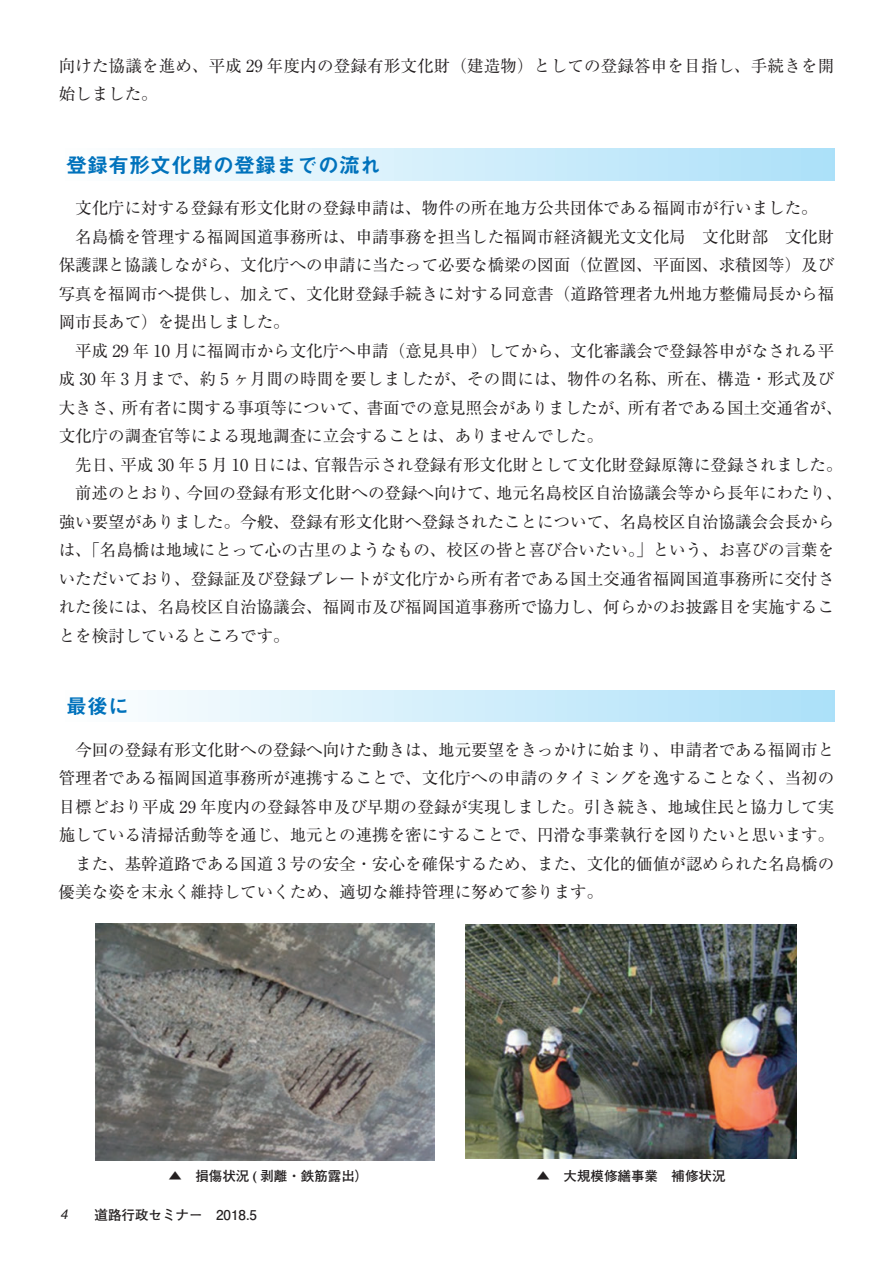
<style>
.page{position:relative;width:893px;height:1263px;background:#fff}
.page>*{position:absolute;margin:0;border:0;box-sizing:border-box;transform-origin:0 0}
.t1{font:21px "Midashi Go Pro MB31 90 msp RKSJ H";color:#0072bc}
.t2{font:16.5px/28.5px "Ryumin Pr 6 N Reg 90 msp RKSJ H";color:#231f20}
.t3{font:13.5px "Futo Go B101 Pro Bold 90 msp RKSJ H";color:#231f20}
.s1{font-family:"Helvetica";font-style:italic}
</style>
<div class="page">
<div style="left:59px;top:149px;width:775px;height:31px;background:linear-gradient(to right,#fefefe,#ace0f9)"></div>
<div style="left:59px;top:690px;width:775px;height:32px;background:linear-gradient(to right,#fefefe,#ace0f9)"></div>
<img style="left:96px;top:923px;width:338px;height:237px">
<img style="left:466px;top:925px;width:330px;height:234px">
<p class="t2" style="left:59px;top:53px;width:777px">向けた協議を進め、平成 29 年度内の登録有形文化財（建造物）としての登録答申を目指し、手続きを開始しました。</p>
<p class="t1" style="left:66px;top:157px;width:317px">登録有形文化財の登録までの流れ</p>
<p class="t2" style="left:75px;top:196px;width:744px">文化庁に対する登録有形文化財の登録申請は、物件の所在地方公共団体である福岡市が行いました。</p>
<p class="t2" style="left:75px;top:224px;width:761px">名島橋を管理する福岡国道事務所は、申請事務を担当した福岡市経済観光文文化局　文化財部　文化財</p>
<p class="t2" style="left:59px;top:253px;width:777px">保護課と協議しながら、文化庁への申請に当たって必要な橋梁の図面（位置図、平面図、求積図等）及び</p>
<p class="t2" style="left:59px;top:281px;width:777px">写真を福岡市へ提供し、加えて、文化財登録手続きに対する同意書（道路管理者九州地方整備局長から福</p>
<p class="t2" style="left:59px;top:310px;width:233px">岡市長あて）を提出しました。</p>
<p class="t2" style="left:75px;top:338px;width:761px">平成 29 年 10 月に福岡市から文化庁へ申請（意見具申）してから、文化審議会で登録答申がなされる平</p>
<p class="t2" style="left:59px;top:367px;width:777px">成 30 年 3 月まで、約 5 ヶ月間の時間を要しましたが、その間には、物件の名称、所在、構造・形式及び</p>
<p class="t2" style="left:59px;top:395px;width:785px">大きさ、所有者に関する事項等について、書面での意見照会がありましたが、所有者である国土交通省が、</p>
<p class="t2" style="left:59px;top:424px;width:546px">文化庁の調査官等による現地調査に立会することは、ありませんでした。</p>
<p class="t2" style="left:75px;top:452px;width:769px">先日、平成 30 年 5 月 10 日には、官報告示され登録有形文化財として文化財登録原簿に登録されました。</p>
<p class="t2" style="left:75px;top:481px;width:769px">前述のとおり、今回の登録有形文化財への登録へ向けて、地元名島校区自治協議会等から長年にわたり、</p>
<p class="t2" style="left:59px;top:509px;width:777px">強い要望がありました。今般、登録有形文化財へ登録されたことについて、名島校区自治協議会会長から</p>
<p class="t2" style="left:59px;top:538px;width:777px">は、「名島橋は地域にとって心の古里のようなもの、校区の皆と喜び合いたい。」という、お喜びの言葉を</p>
<p class="t2" style="left:59px;top:566px;width:777px">いただいており、登録証及び登録プレートが文化庁から所有者である国土交通省福岡国道事務所に交付さ</p>
<p class="t2" style="left:59px;top:595px;width:777px">れた後には、名島校区自治協議会、福岡市及び福岡国道事務所で協力し、何らかのお披露目を実施するこ</p>
<p class="t2" style="left:59px;top:623px;width:233px">とを検討しているところです。</p>
<p class="t1" style="left:66px;top:698px;width:65px">最後に</p>
<p class="t2" style="left:75px;top:737px;width:761px">今回の登録有形文化財への登録へ向けた動きは、地元要望をきっかけに始まり、申請者である福岡市と</p>
<p class="t2" style="left:59px;top:766px;width:777px">管理者である福岡国道事務所が連携することで、文化庁への申請のタイミングを逸することなく、当初の</p>
<p class="t2" style="left:59px;top:794px;width:777px">目標どおり平成 29 年度内の登録答申及び早期の登録が実現しました。引き続き、地域住民と協力して実</p>
<p class="t2" style="left:59px;top:823px;width:777px">施している清掃活動等を通じ、地元との連携を密にすることで、円滑な事業執行を図りたいと思います。</p>
<p class="t2" style="left:75px;top:851px;width:760px">また、基幹道路である国道 3 号の安全・安心を確保するため、また、文化的価値が認められた名島橋の</p>
<p class="t2" style="left:59px;top:880px;width:546px">優美な姿を末永く維持していくため、適切な維持管理に努めて参ります。</p>
<p class="t3" style="left:168px;top:1171px;width:202px">▲　損傷状況 ( 剥離・鉄筋露出）</p>
<p class="t3" style="left:536px;top:1171px;width:190px">▲　大規模修繕事業　補修状況</p>
<p class="t3" style="left:60px;top:1209px;width:199px"><span class="s1">4</span>　　道路行政セミナー　2018.5</p>
</div>
